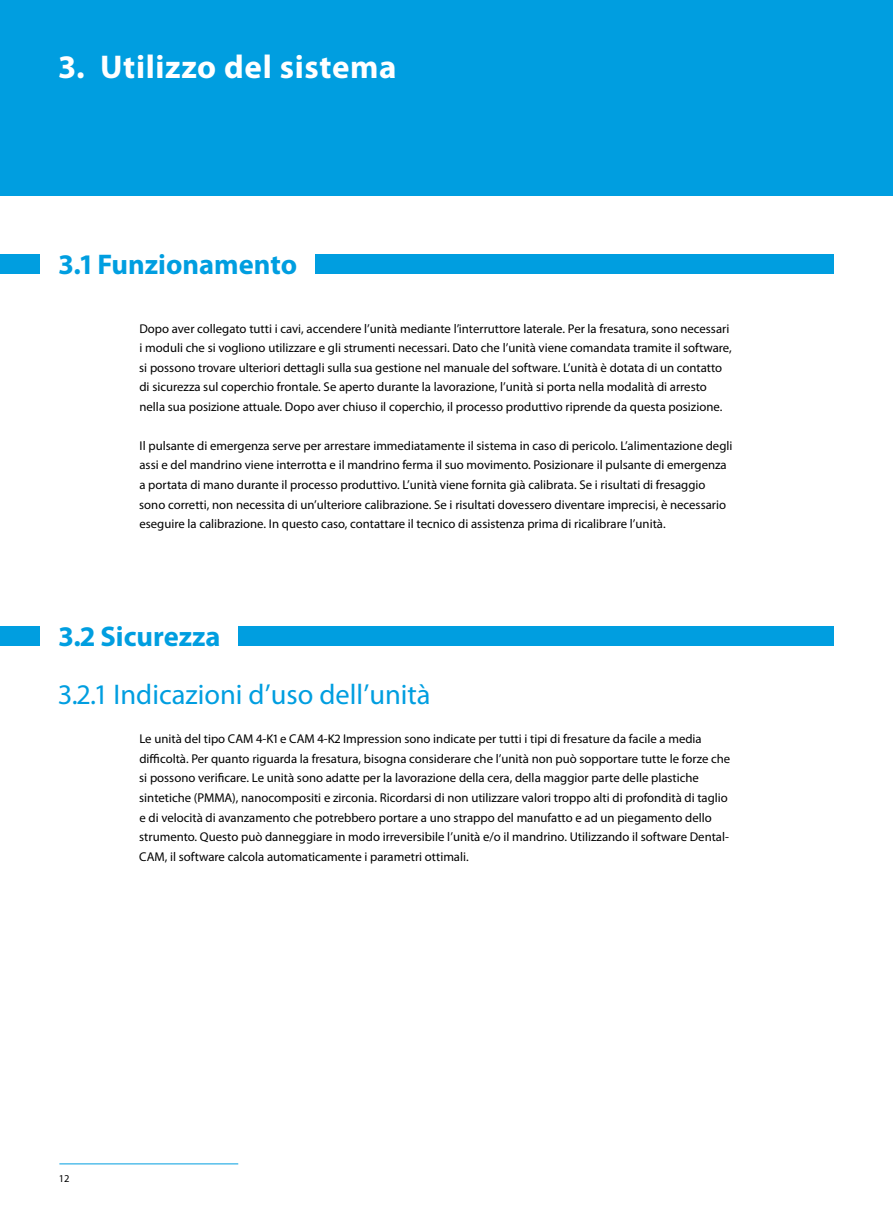
<style>
.page{position:relative;width:893px;height:1212px;background:#fff}
.page>*{position:absolute;margin:0;border:0;box-sizing:border-box;transform-origin:0 0}
.t1{font:700 33px "Myriad Pro";letter-spacing:.02em;color:#fff}
.t2{font:28.5px "Myriad Pro";color:#009ee0}
.t3{font:700 28.5px "Myriad Pro";color:#009ee0}
.t4{font:12.75px/19.5px "Myriad Pro";color:#000}
.t5{font:10.5px "Myriad Pro";color:#000}
</style>
<div class="page">
<hr style="left:59px;top:1163px;width:179px;height:1px;background:#009ee0">
<div style="left:0;top:0;width:893px;height:196px;background:#009ee0"></div>
<div style="left:315px;top:254px;width:519px;height:20px;background:#009ee0"></div>
<div style="left:0;top:254px;width:40px;height:20px;background:#009ee0"></div>
<div style="left:238px;top:626px;width:596px;height:19px;background:#009ee0"></div>
<div style="left:0;top:626px;width:40px;height:19px;background:#009ee0"></div>
<h1 class="t1" style="left:59px;top:46px;width:339px">3. Utilizzo del sistema</h1>
<h2 class="t3" style="left:59px;top:246px;width:239px">3.1 Funzionamento</h2>
<p class="t4" style="left:139px;top:318px;width:594px">Dopo aver collegato tutti i cavi, accendere l’unità mediante l’interruttore laterale. Per la fresatura, sono necessari i moduli che si vogliono utilizzare e gli strumenti necessari. Dato che l’unità viene comandata tramite il software, si possono trovare ulteriori dettagli sulla sua gestione nel manuale del software. L’unità è dotata di un contatto di sicurezza sul coperchio frontale. Se aperto durante la lavorazione, l’unità si porta nella modalità di arresto nella sua posizione attuale. Dopo aver chiuso il coperchio, il processo produttivo riprende da questa posizione.</p>
<p class="t4" style="left:139px;top:436px;width:595px">Il pulsante di emergenza serve per arrestare immediatamente il sistema in caso di pericolo. L’alimentazione degli assi e del mandrino viene interrotta e il mandrino ferma il suo movimento. Posizionare il pulsante di emergenza a portata di mano durante il processo produttivo. L’unità viene fornita già calibrata. Se i risultati di fresaggio sono corretti, non necessita di un’ulteriore calibrazione. Se i risultati dovessero diventare imprecisi, è necessario eseguire la calibrazione. In questo caso, contattare il tecnico di assistenza prima di ricalibrare l’unità.</p>
<h2 class="t3" style="left:59px;top:617px;width:163px">3.2 Sicurezza</h2>
<h2 class="t2" style="left:59px;top:677px;width:373px">3.2.1 Indicazioni d’uso dell’unità</h2>
<p class="t4" style="left:139px;top:729px;width:593px">Le unità del tipo CAM 4-K1 e CAM 4-K2 Impression sono indicate per tutti i tipi di fresature da facile a media difficoltà. Per quanto riguarda la fresatura, bisogna considerare che l’unità non può sopportare tutte le forze che si possono verificare. Le unità sono adatte per la lavorazione della cera, della maggior parte delle plastiche sintetiche (PMMA), nanocompositi e zirconia. Ricordarsi di non utilizzare valori troppo alti di profondità di taglio e di velocità di avanzamento che potrebbero portare a uno strappo del manufatto e ad un piegamento dello strumento. Questo può danneggiare in modo irreversibile l’unità e/o il mandrino. Utilizzando il software Dental-CAM, il software calcola automaticamente i parametri ottimali.</p>
<p class="t5" style="left:59px;top:1171px;width:12px">12</p>
</div>
